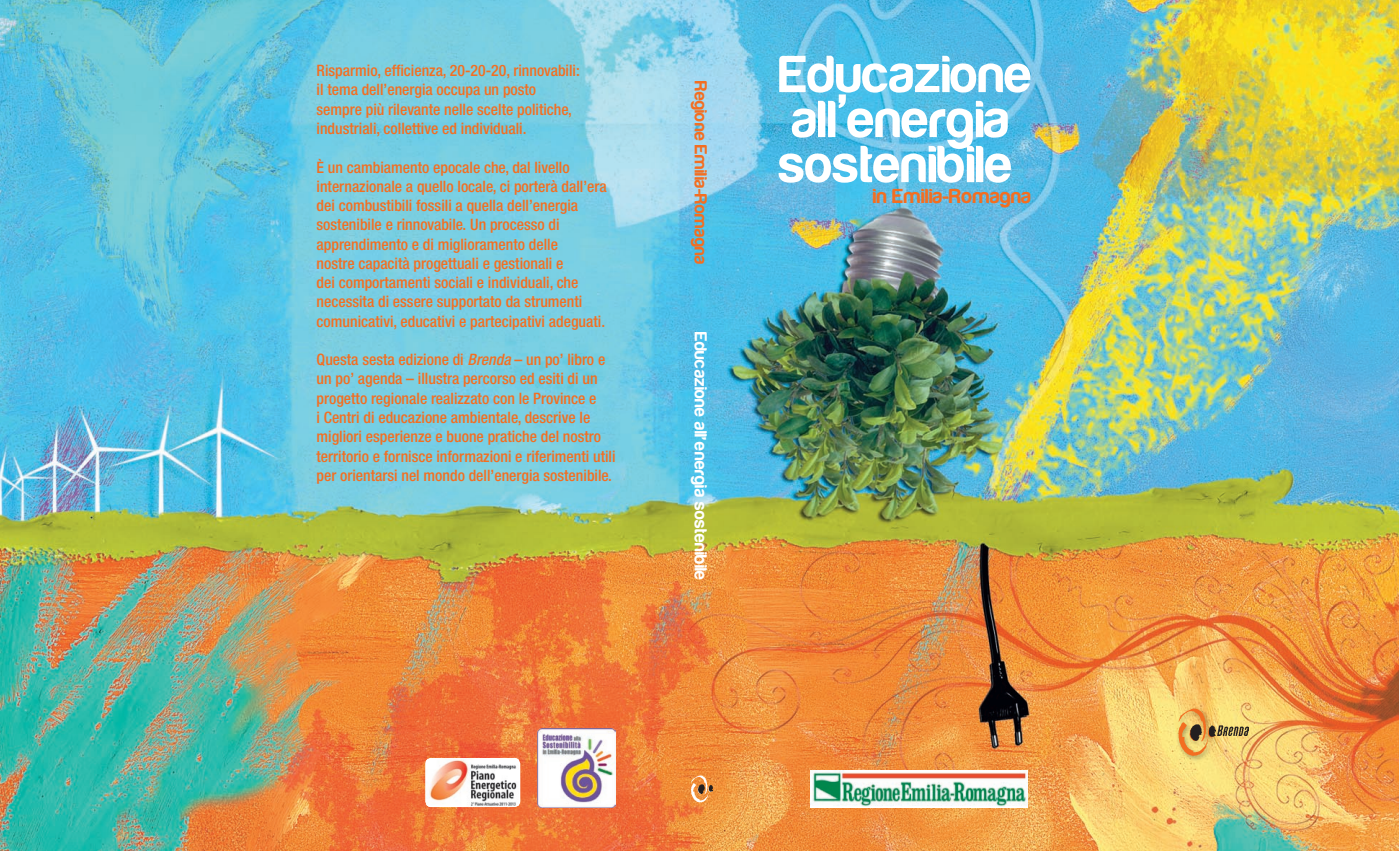
<style>
.page{position:relative;width:1399px;height:851px;background:#fff}
.page>*{position:absolute;margin:0;border:0;box-sizing:border-box;transform-origin:0 0}
.t1{font:54px "Harabara";letter-spacing:.02em;color:#fff}
.t2{font:21px "Harabara";letter-spacing:.025em;color:#f36e21}
.t3{font:18px "Harabara";letter-spacing:.025em;color:#fff}
.t4{font:18px "Harabara";letter-spacing:.025em;color:#f36e21}
.t5{font:500 condensed 15.75px/19.2px "Helvetica Neue";color:#f36e21}
.s1{font-style:italic}
.s2{font-family:"Impact"}
</style>
<div class="page">
<img style="left:0;top:0;width:1399px;height:850px">
<svg style="left:425px;top:758px;width:95px;height:48px"></svg>
<img style="left:426px;top:758px;width:92px;height:48px">
<img style="left:1220px;top:725px;width:28px;height:10px">
<div style="left:1175px;top:705px;width:45px;height:58px;background:#231f20;opacity:.4"></div>
<img style="left:1175px;top:706px;width:43px;height:50px">
<img style="left:1190px;top:724px;width:25px;height:15px">
<img style="left:690px;top:774px;width:24px;height:28px">
<img style="left:699px;top:784px;width:14px;height:9px">
<img style="left:811px;top:770px;width:217px;height:36px">
<img style="left:537px;top:728px;width:78px;height:78px">
<p class="t5" style="left:317px;top:61px;width:265px">Risparmio, efficienza, 20-20-20, rinnovabili:</p>
<p class="t5" style="left:317px;top:80px;width:221px">il tema dell’energia occupa un posto</p>
<p class="t5" style="left:317px;top:99px;width:257px">sempre più rilevante nelle scelte politiche, industriali, collettive ed individuali.</p>
<p class="t5" style="left:317px;top:157px;width:292px">È un cambiamento epocale che, dal livello internazionale a quello locale, ci porterà dall’era dei combustibili fossili a quella dell’energia sostenibile e rinnovabile. Un processo di apprendimento e di miglioramento delle<br>nostre capacità progettuali e gestionali e<br>dei comportamenti sociali e individuali, che necessita di essere supportato da strumenti comunicativi, educativi e partecipativi adeguati.</p>
<p class="t5" style="left:317px;top:350px;width:300px">Questa sesta edizione di <span class="s1">Brenda</span> – un po’ libro e un po’ agenda – illustra percorso ed esiti di un progetto regionale realizzato con le Province e<br>i Centri di educazione ambientale, descrive le migliori esperienze e buone pratiche del nostro territorio e fornisce informazioni e riferimenti utili per orientarsi nel mondo dell’energia sostenibile.</p>
<p class="t4" style="left:710px;top:81px;width:185px;rotate:90deg">Regione Emilia-Romagna</p>
<p class="t3" style="left:710px;top:332px;width:249px;rotate:90deg">Educazione all<span class="s2">’</span>energia sostenibile</p>
<p class="t1" style="left:779px;top:46px;width:254px">Educazione</p>
<p class="t1" style="left:792px;top:91px;width:218px">all<span class="s2">’</span>energia</p>
<p class="t1" style="left:779px;top:136px;width:234px">sostenibile</p>
<p class="t2" style="left:873px;top:185px;width:160px">in Emilia-Romagna</p>
</div>
